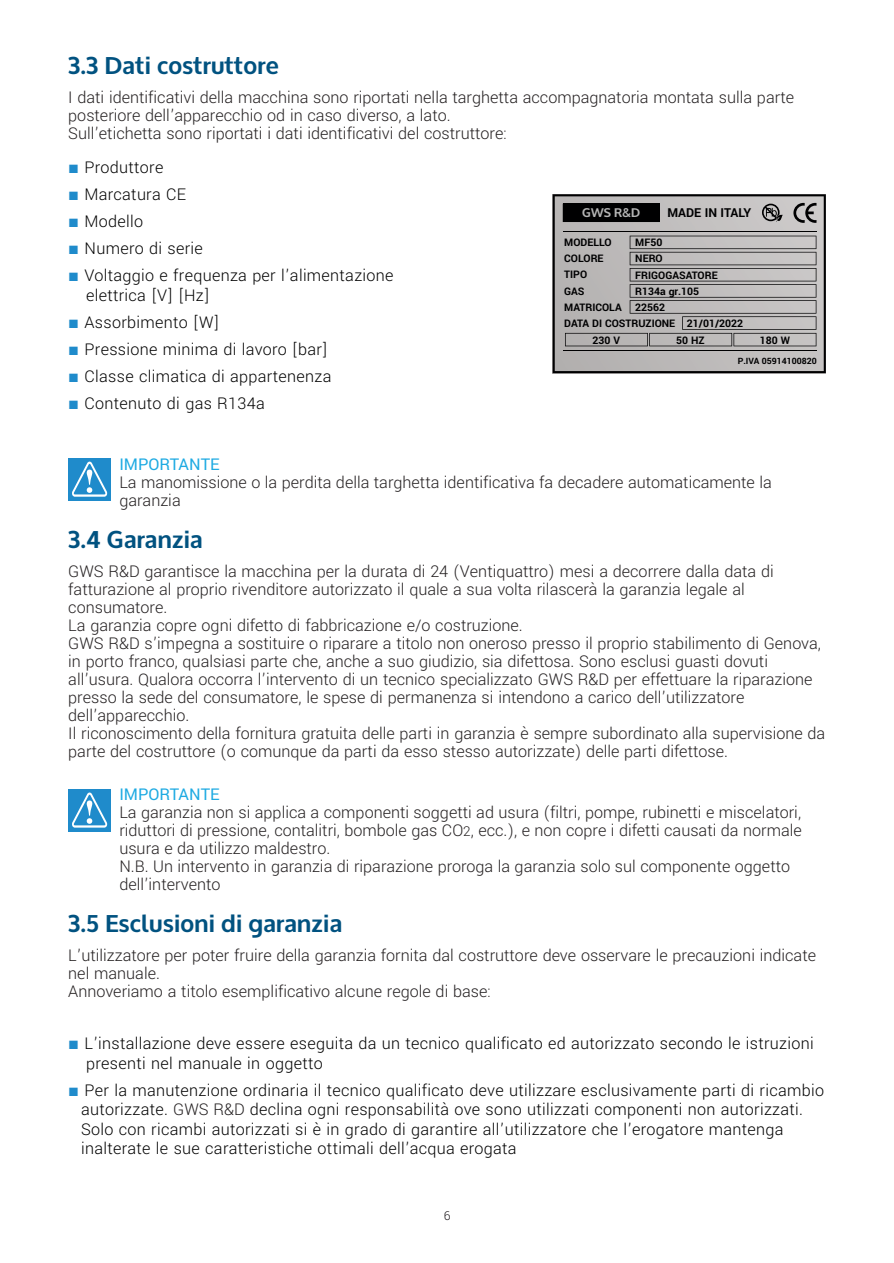
<style>
.page{position:relative;width:894px;height:1263px;background:#fff}
.page>*{position:absolute;margin:0;border:0;box-sizing:border-box;transform-origin:0 0}
.t1{font:700 24px "Oxygen";letter-spacing:.01em;color:#015280}
.t2{font:300 18px/18px "Yantramanav";color:#231f20}
.t3{font:300 18px/19.5px "Yantramanav";letter-spacing:.015em;color:#000001}
.t4{font:18px "Yantramanav";color:#1eaae2}
.t5{font:700 13.65px "Yantramanav";color:#000001}
.t6{font:300 13.5px "Yantramanav";color:#181317}
.t7{font:700 12.45px "Oxygen";color:#b5b5b5}
.t8{font:700 11.55px/16.2px "Yantramanav";color:#000001}
.t9{font:700 9.75px "Yantramanav";color:#000001}
.s1{font-family:"Arial";font-weight:400;color:#1f8bcb}
.s2{font-size:15px}
.s3{color:#231f20}
</style>
<div class="page">
<svg style="left:552px;top:194px;width:273px;height:179px;background:#a7a5a5"></svg>
<svg style="left:564px;top:236px;width:252px;height:110px;background:#b1afaf"></svg>
<hr style="left:562px;top:231px;width:254px;height:1px;background:#000001">
<hr style="left:562px;top:351px;width:254px;height:1px;background:#000001">
<div style="left:562px;top:204px;width:97px;height:18px;background:#000001"></div>
<svg style="left:761px;top:204px;width:21px;height:18px"></svg>
<svg style="left:793px;top:203px;width:23px;height:20px"></svg>
<div style="left:68px;top:458px;width:43px;height:42px;background:#1f8bcb"></div>
<svg style="left:72px;top:462px;width:35px;height:35px"></svg>
<div style="left:68px;top:789px;width:43px;height:42px;background:#1f8bcb"></div>
<svg style="left:72px;top:792px;width:35px;height:36px"></svg>
<h1 class="t1" style="left:68px;top:45px;width:212px">3.3 Dati costruttore</h1>
<p class="t2" style="left:68px;top:89px;width:727px">I dati identificativi della macchina sono riportati nella targhetta accompagnatoria montata sulla parte posteriore dell’apparecchio od in caso diverso, a lato.<br>Sull’etichetta sono riportati i dati identificativi del costruttore:</p>
<p class="t3" style="left:68px;top:158px;width:96px"><span class="s1">■</span> Produttore</p>
<p class="t3" style="left:68px;top:185px;width:119px"><span class="s1">■</span> Marcatura CE</p>
<p class="t3" style="left:68px;top:212px;width:76px"><span class="s1">■</span> Modello</p>
<p class="t3" style="left:68px;top:239px;width:136px"><span class="s1">■</span> Numero di serie</p>
<p class="t3" style="left:86px;top:266px;width:309px;text-indent:-18px"><span class="s1">■</span> Voltaggio e frequenza per l’alimentazione elettrica [V] [Hz]</p>
<p class="t3" style="left:68px;top:313px;width:153px"><span class="s1">■</span> Assorbimento [W]</p>
<p class="t3" style="left:68px;top:340px;width:261px"><span class="s1">■</span> Pressione minima di lavoro [bar]</p>
<p class="t3" style="left:68px;top:367px;width:264px"><span class="s1">■</span> Classe climatica di appartenenza</p>
<p class="t3" style="left:68px;top:394px;width:198px"><span class="s1">■</span> Contenuto di gas R134a</p>
<p class="t7" style="left:582px;top:202px;width:59px">GWS R&amp;D</p>
<p class="t5" style="left:667px;top:204px;width:85px">MADE IN ITALY</p>
<p class="t8" style="left:564px;top:235px;width:49px">MODELLO</p>
<p class="t8" style="left:635px;top:235px;width:29px">MF50</p>
<p class="t8" style="left:635px;top:251px;width:29px">NERO</p>
<p class="t8" style="left:635px;top:267px;width:84px">FRIGOGASATORE</p>
<p class="t8" style="left:635px;top:283px;width:65px">R134a gr.105</p>
<p class="t8" style="left:635px;top:299px;width:31px">22562</p>
<p class="t8" style="left:686px;top:315px;width:58px">21/01/2022</p>
<p class="t8" style="left:564px;top:251px;width:112px">COLORE<br>TIPO<br>GAS<br>MATRICOLA<br>DATA DI COSTRUZIONE</p>
<p class="t8" style="left:592px;top:332px;width:29px">230 V</p>
<p class="t8" style="left:676px;top:332px;width:30px">50 HZ</p>
<p class="t8" style="left:759px;top:332px;width:32px">180 W</p>
<p class="t9" style="left:737px;top:355px;width:81px">P.IVA 05914100820</p>
<p class="t4" style="left:119px;top:453px;width:102px">IMPORTANTE</p>
<p class="t2" style="left:119px;top:474px;width:653px">La manomissione o la perdita della targhetta identificativa fa decadere automaticamente la garanzia</p>
<h1 class="t1" style="left:68px;top:519px;width:136px">3.4 Garanzia</h1>
<p class="t2" style="left:68px;top:563px;width:758px">GWS R&amp;D garantisce la macchina per la durata di 24 (Ventiquattro) mesi a decorrere dalla data di fatturazione al proprio rivenditore autorizzato il quale a sua volta rilascerà la garanzia legale al consumatore.<br>La garanzia copre ogni difetto di fabbricazione e/o costruzione.<br>GWS R&amp;D s’impegna a sostituire o riparare a titolo non oneroso presso il proprio stabilimento di Genova, in porto franco, qualsiasi parte che, anche a suo giudizio, sia difettosa. Sono esclusi guasti dovuti all’usura. Qualora occorra l’intervento di un tecnico specializzato GWS R&amp;D per effettuare la riparazione presso la sede del consumatore, le spese di permanenza si intendono a carico dell’utilizzatore dell’apparecchio.<br>Il riconoscimento della fornitura gratuita delle parti in garanzia è sempre subordinato alla supervisione da parte del costruttore (o comunque da parti da esso stesso autorizzate) delle parti difettose.</p>
<p class="t4" style="left:119px;top:783px;width:102px">IMPORTANTE</p>
<p class="t2" style="left:119px;top:804px;width:683px">La garanzia non si applica a componenti soggetti ad usura (filtri, pompe, rubinetti e miscelatori, riduttori di pressione, contalitri, bombole gas CO<span class="s2">2</span>, ecc.), e non copre i difetti causati da normale usura e da utilizzo maldestro.<br>N.B. Un intervento in garanzia di riparazione proroga la garanzia solo sul componente oggetto dell’intervento</p>
<h1 class="t1" style="left:68px;top:903px;width:275px">3.5 Esclusioni di garanzia</h1>
<p class="t2" style="left:68px;top:947px;width:749px">L’utilizzatore per poter fruire della garanzia fornita dal costruttore deve osservare le precauzioni indicate nel manuale.<br>Annoveriamo a titolo esemplificativo alcune regole di base:</p>
<p class="t3" style="left:86px;top:1034px;width:728px;text-indent:-18px"><span class="s1">■</span> L’installazione deve essere eseguita da un tecnico qualificato ed autorizzato secondo le istruzioni presenti nel manuale in oggetto</p>
<p class="t3" style="left:81px;top:1081px;width:744px;text-indent:-13px"><span class="s1">■</span> Per la manutenzione ordinaria il tecnico qualificato deve utilizzare esclusivamente parti di ricambio autorizzate. <span class="s3">GWS R&amp;D</span> declina ogni responsabilità ove sono utilizzati componenti non autorizzati.<br>Solo con ricambi autorizzati si è in grado di garantire all’utilizzatore che l’erogatore mantenga inalterate le sue caratteristiche ottimali dell’acqua erogata</p>
<p class="t6" style="left:443px;top:1207px;width:8px">6</p>
</div>
